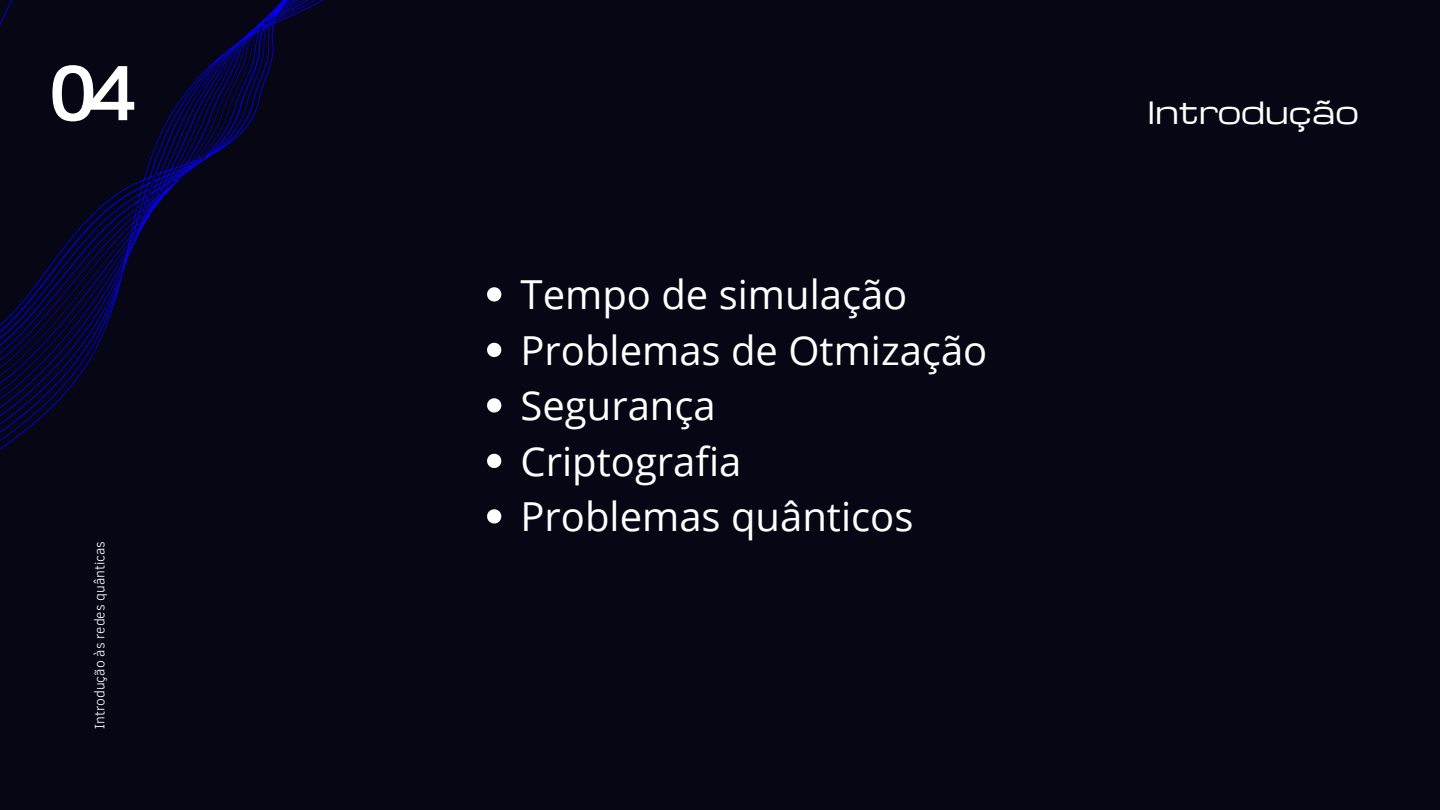
<style>
.page{position:relative;width:1440px;height:810px;background:#060614}
.page>*{position:absolute;margin:0;border:0;box-sizing:border-box;transform-origin:0 0}
.t1{font:500 80px "Clear Sans";color:#fff}
.t2{font:40px/55.5px "Open Sans";color:#fff}
.t3{font:30px "Michroma";color:#fff}
.t4{font:300 14px "Clear Sans";color:#fff}
</style>
<div class="page">
<svg style="left:0;top:0;width:324px;height:450px"></svg>
<svg style="left:487px;top:287px;width:14px;height:15px"></svg>
<svg style="left:487px;top:343px;width:14px;height:14px"></svg>
<svg style="left:487px;top:398px;width:14px;height:15px"></svg>
<svg style="left:487px;top:454px;width:14px;height:14px"></svg>
<svg style="left:487px;top:509px;width:14px;height:15px"></svg>
<h1 class="t1" style="left:48px;top:34px;width:92px">04</h1>
<p class="t4" style="left:89px;top:729px;width:190px;rotate:-90deg">Introdução às redes quânticas</p>
<p class="t2" style="left:521px;top:266px;width:468px">Tempo de simulação<br>Problemas de Otmização<br>Segurança<br>Criptografia<br>Problemas quânticos</p>
<p class="t3" style="left:1147px;top:89px;width:213px">Introdução</p>
</div>
